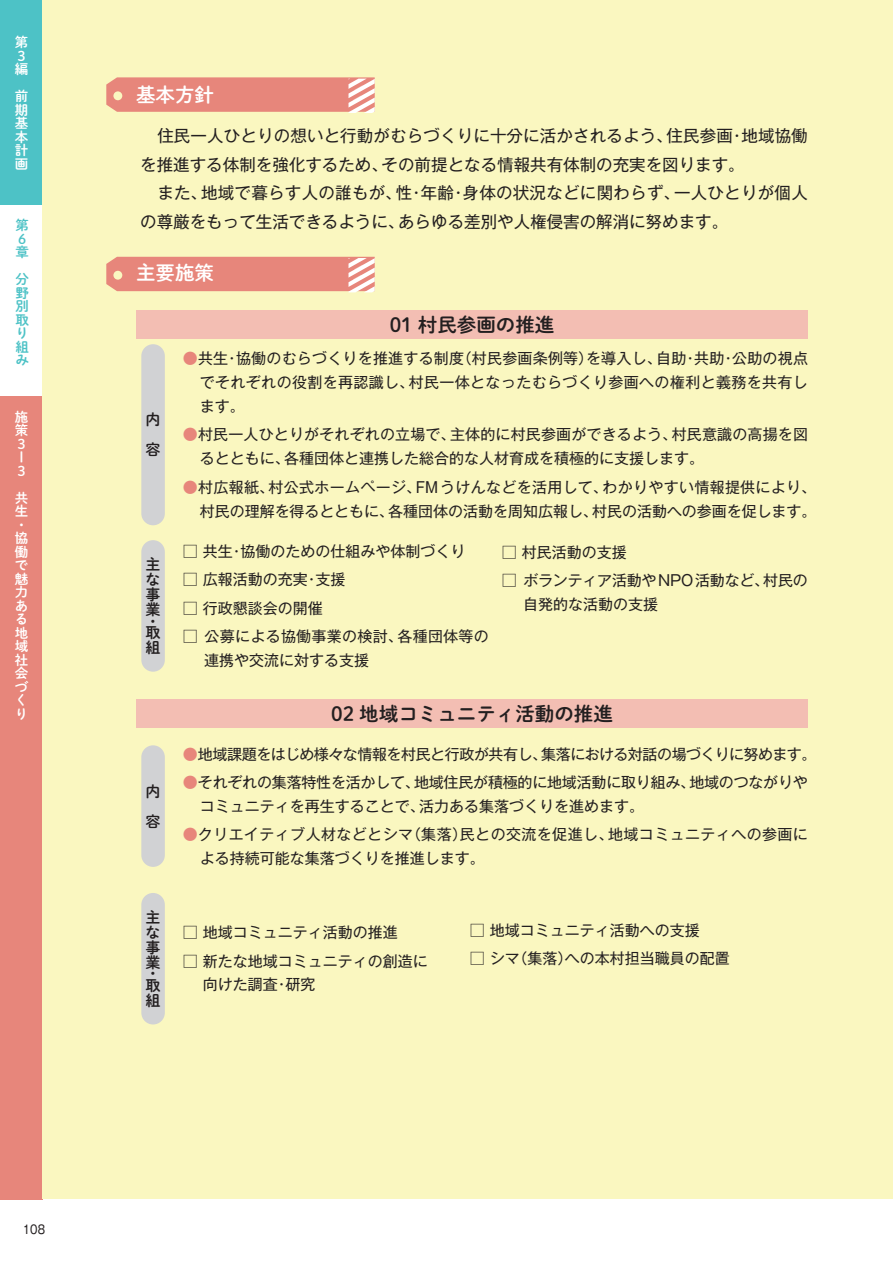
<style>
.page{position:relative;width:893px;height:1263px;background:#fff}
.page>*{position:absolute;margin:0;border:0;box-sizing:border-box;transform-origin:0 0}
.t1{font:19.5px "DNP Shuei M Go Std B";color:#231f20}
.t2{font:19.5px "DNP Shuei M Go Std B";color:#fff}
.t3{font:16.5px/28.5px "Gothic MB101 Pr 6 N";letter-spacing:.005em;color:#231f20}
.t4{font:15px/24px "Gothic MB101 Pr 6 N";color:#231f20}
.t5{font:15px/24px "Gothic MB101 Pr 6 N";letter-spacing:.025em;color:#231f20}
.t6{font:15px "Gothic MB101 Pr 6 N";letter-spacing:-.03em;color:#231f20}
.t7{font:15px/24px "Gothic MB101 Pr 6 N";letter-spacing:.02em;color:#231f20}
.t8{font:15px/15px "DNP Shuei M Go Std B";color:#231f20}
.t9{font:13.5px/13.5px "DNP Shuei M Go Std B";color:#fff}
.t10{font:13.5px/13.5px "DNP Shuei M Go Std B";color:#4dc2c6}
.t11{font:12px "Gothic MB101 Pr 6 N";color:#231f20;scale:.9 1}
.s1{color:#e7867b}
</style>
<div class="page">
<div style="left:0;top:0;width:43px;height:205px;background:#4dc2c6"></div>
<div style="left:0;top:396px;width:43px;height:803px;background:#e7867b"></div>
<div style="left:43px;top:0;width:850px;height:1199px;background:#faf7c0"></div>
<svg style="left:106px;top:77px;width:269px;height:36px;background:#e99184"></svg>
<div style="left:113px;top:91px;width:9px;height:9px;background:#faf7c0;border-radius:50%"></div>
<svg style="left:106px;top:257px;width:269px;height:35px;background:#e88f83"></svg>
<div style="left:113px;top:271px;width:9px;height:9px;background:#faf7c0;border-radius:50%"></div>
<div style="left:136px;top:310px;width:672px;height:28px;background:#f3beb3"></div>
<div style="left:141px;top:344px;width:24px;height:181px;background:#d1d2d4;border-radius:12px"></div>
<div style="left:141px;top:540px;width:24px;height:132px;background:#d1d2d4;border-radius:12px"></div>
<div style="left:136px;top:700px;width:672px;height:28px;background:#f3beb3"></div>
<div style="left:141px;top:745px;width:24px;height:122px;background:#d1d2d4;border-radius:12px"></div>
<div style="left:141px;top:893px;width:24px;height:131px;background:#d1d2d4;border-radius:12px"></div>
<p class="t9" style="left:15px;top:35px;width:14px">第<br>３編</p>
<p class="t9" style="left:15px;top:89px;width:15px;text-align:justify">前期基本計画</p>
<p class="t10" style="left:15px;top:218px;width:15px">第<br>６章</p>
<p class="t10" style="left:15px;top:272px;width:15px">分野別取り組み</p>
<p class="t9" style="left:15px;top:409px;width:15px">施策<br>３ー<br>３</p>
<p class="t9" style="left:15px;top:490px;width:15px">共生・協働で魅力ある地域社会づくり</p>
<p class="t11" style="left:23px;top:1219px;width:26px">108</p>
<h1 class="t2" style="left:136px;top:80px;width:80px">基本方針</h1>
<p class="t3" style="left:140px;top:121px;width:669px;text-indent:17px">住民一人ひとりの想いと行動がむらづくりに十分に活かされるよう、住民参画・地域協働を推進する体制を強化するため、その前提となる情報共有体制の充実を図ります。</p>
<p class="t3" style="left:140px;top:178px;width:669px;text-indent:17px">また、地域で暮らす人の誰もが、性・年齢・身体の状況などに関わらず、一人ひとりが個人の尊厳をもって生活できるように、あらゆる差別や人権侵害の解消に努めます。</p>
<h1 class="t2" style="left:136px;top:258px;width:80px">主要施策</h1>
<h1 class="t1" style="left:390px;top:310px;width:166px">01 村民参画の推進</h1>
<p class="t8" style="left:146px;top:404px;width:16px;line-height:30px">内容</p>
<p class="t8" style="left:146px;top:557px;width:16px;text-align:justify">主な事業</p>
<p class="t8" style="left:146px;top:615px;width:16px;line-height:11.2px">・取</p>
<p class="t8" style="left:146px;top:639px;width:16px">組</p>
<p class="t8" style="left:146px;top:776px;width:16px;line-height:30px">内容</p>
<p class="t8" style="left:146px;top:909px;width:16px;text-align:justify">主な事業</p>
<p class="t8" style="left:146px;top:968px;width:16px;line-height:11.2px">・取</p>
<p class="t8" style="left:146px;top:992px;width:16px">組</p>
<p class="t4" style="left:200px;top:345px;width:610px;text-align:justify;text-indent:-17px"><span class="s1">●</span>共生・協働のむらづくりを推進する制度（村民参画条例等）を導入し、自助・共助・公助の視点でそれぞれの役割を再認識し、村民一体となったむらづくり参画への権利と義務を共有します。</p>
<p class="t4" style="left:200px;top:422px;width:610px;text-indent:-17px"><span class="s1">●</span>村民一人ひとりがそれぞれの立場で、主体的に村民参画ができるよう、村民意識の高揚を図るとともに、各種団体と連携した総合的な人材育成を積極的に支援します。</p>
<p class="t4" style="left:183px;top:474px;width:635px;text-align:right"><span class="s1">●</span>村広報紙、村公式ホームページ、FMうけんなどを活用して、わかりやすい情報提供により、村民の理解を得るとともに、各種団体の活動を周知広報し、村民の活動への参画を促します。</p>
<p class="t4" style="left:183px;top:538px;width:284px">□ 共生・協働のための仕組みや体制づくり</p>
<p class="t4" style="left:183px;top:567px;width:164px">□ 広報活動の充実・支援</p>
<p class="t4" style="left:183px;top:595px;width:141px">□ 行政懇談会の開催</p>
<p class="t7" style="left:204px;top:623px;width:286px;text-indent:-21px">□ 公募による協働事業の検討、各種団体等の連携や交流に対する支援</p>
<p class="t4" style="left:502px;top:539px;width:126px">□ 村民活動の支援</p>
<p class="t4" style="left:523px;top:567px;width:286px;text-indent:-21px">□ ボランティア活動やNPO活動など、村民の自発的な活動の支援</p>
<h1 class="t1" style="left:331px;top:699px;width:283px">02 地域コミュニティ活動の推進</h1>
<p class="t6" style="left:183px;top:741px;width:635px"><span class="s1">●</span>地域課題をはじめ様々な情報を村民と行政が共有し、集落における対話の場づくりに努めます。</p>
<p class="t4" style="left:200px;top:769px;width:609px;text-indent:-17px"><span class="s1">●</span>それぞれの集落特性を活かして、地域住民が積極的に地域活動に取り組み、地域のつながりやコミュニティを再生することで、活力ある集落づくりを進めます。</p>
<p class="t5" style="left:200px;top:821px;width:610px;text-indent:-17px"><span class="s1">●</span>クリエイティブ人材などとシマ（集落）民との交流を促進し、地域コミュニティへの参画による持続可能な集落づくりを推進します。</p>
<p class="t4" style="left:183px;top:920px;width:216px">□ 地域コミュニティ活動の推進</p>
<p class="t4" style="left:183px;top:948px;width:246px">□ 新たな地域コミュニティの創造に　 向けた調査・研究</p>
<p class="t4" style="left:470px;top:917px;width:231px">□ 地域コミュニティ活動への支援</p>
<p class="t4" style="left:470px;top:946px;width:261px">□ シマ（集落）への本村担当職員の配置</p>
</div>
